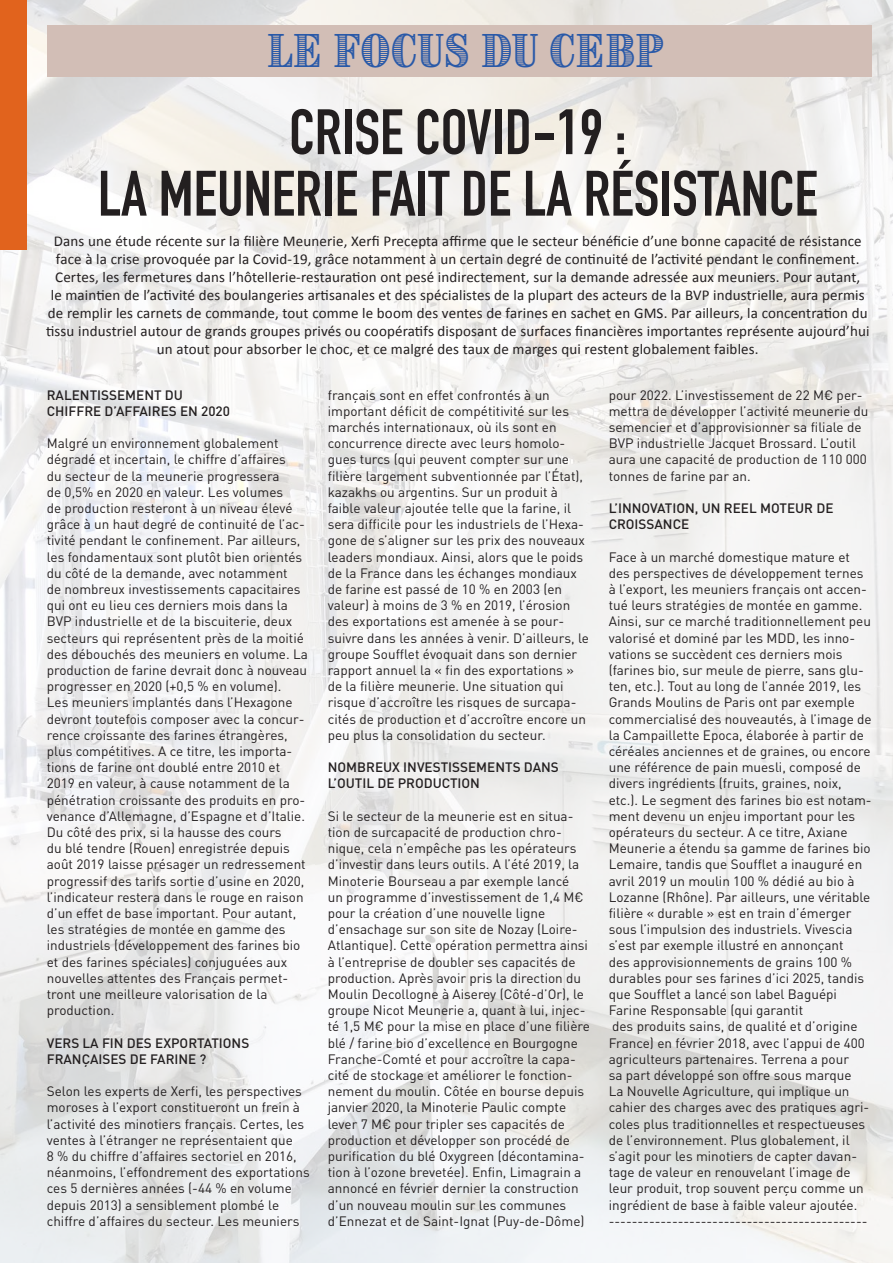
<style>
.page{position:relative;width:893px;height:1263px;background:#fff}
.page>*{position:absolute;margin:0;border:0;box-sizing:border-box;transform-origin:0 0}
.t1{font:700 63px/61.5px "DIN Condensed";color:#231f20;text-align:center}
.t2{font:40.5px "Brim Narrow Combined 1";color:#2959a8}
.t3{font:15px/18px "Calibri";letter-spacing:.01em;color:#231f20;text-align:center}
.t4{font:13.5px/16.2px "DIN Pro";color:#231f20}
.t5{font:500 13.5px/16.2px "DIN Pro";color:#231f20}
</style>
<div class="page">
<img style="left:0;top:0;width:893px;height:1263px">
<div style="left:0;top:0;width:27px;height:250px;background:#e1631d"></div>
<div style="left:47px;top:26px;width:825px;height:51px;background:#d2beb6"></div>
<p class="t2" style="left:267px;top:23px;width:399px">LE FOCUS DU CEBP</p>
<p class="t1" style="left:98px;top:101px;width:721px">CRISE COVID-19 :<br>LA MEUNERIE FAIT DE LA RÉSISTANCE</p>
<p class="t3" style="left:46px;top:231px;width:825px">Dans une étude récente sur la filière Meunerie, Xerfi Precepta affirme que le secteur bénéficie d’une bonne capacité de résistance face à la crise provoquée par la Covid-19, grâce notamment à un certain degré de continuité de l’activité pendant le confinement.<br>Certes, les fermetures dans l’hôtellerie-restauration ont pesé indirectement, sur la demande adressée aux meuniers. Pour autant,<br>le maintien de l’activité des boulangeries artisanales et des spécialistes de la plupart des acteurs de la BVP industrielle, aura permis de remplir les carnets de commande, tout comme le boom des ventes de farines en sachet en GMS. Par ailleurs, la concentration du tissu industriel autour de grands groupes privés ou coopératifs disposant de surfaces financières importantes représente aujourd’hui un atout pour absorber le choc, et ce malgré des taux de marges qui restent globalement faibles.</p>
<p class="t5" style="left:47px;top:385px;width:138px">RALENTISSEMENT DU</p>
<p class="t5" style="left:47px;top:401px;width:185px">CHIFFRE D’AFFAIRES EN 2020</p>
<p class="t4" style="left:47px;top:434px;width:263px">Malgré un environnement globalement dégradé et incertain, le chiffre d’affaires<br>du secteur de la meunerie progressera<br>de 0,5% en 2020 en valeur. Les volumes<br>de production resteront à un niveau élevé grâce à un haut degré de continuité de l’ac&shy;tivité pendant le confinement. Par ailleurs, les fondamentaux sont plutôt bien orientés du côté de la demande, avec notamment<br>de nombreux investissements capacitaires qui ont eu lieu ces derniers mois dans la BVP industrielle et de la biscuiterie, deux secteurs qui représentent près de la moitié des débouchés des meuniers en volume. La production de farine devrait donc à nouveau progresser en 2020 (+0,5 % en volume).<br>Les meuniers implantés dans l’Hexagone devront toutefois composer avec la concur&shy;rence croissante des farines étrangères, plus compétitives. A ce titre, les importa&shy;tions de farine ont doublé entre 2010 et</p>
<p class="t4" style="left:47px;top:774px;width:260px">2019 en valeur, à cause notamment de la pénétration croissante des produits en pro&shy;venance d’Allemagne, d’Espagne et d’Italie.<br>Du côté des prix, si la hausse des cours<br>du blé tendre (Rouen) enregistrée depuis août 2019 laisse présager un redressement progressif des tarifs sortie d’usine en 2020, l’indicateur restera dans le rouge en raison d’un effet de base important. Pour autant, les stratégies de montée en gamme des industriels (développement des farines bio et des farines spéciales) conjuguées aux nouvelles attentes des Français permet&shy;tront une meilleure valorisation de la production.</p>
<p class="t5" style="left:47px;top:1033px;width:204px">VERS LA FIN DES EXPORTATIONS<br>FRANÇAISES DE FARINE ?</p>
<p class="t4" style="left:47px;top:1082px;width:264px">Selon les experts de Xerfi, les perspectives moroses à l’export constitueront un frein à l’activité des minotiers français. Certes, les ventes à l’étranger ne représentaient que<br>8 % du chiffre d’affaires sectoriel en 2016, néanmoins, l’effondrement des exportations ces 5 dernières années (-44 % en volume depuis 2013) a sensiblement plombé le chiffre d’affaires du secteur. Les meuniers</p>
<p class="t4" style="left:328px;top:385px;width:243px">français sont en effet confrontés à un important déficit de compétitivité sur les</p>
<p class="t4" style="left:328px;top:418px;width:259px">marchés internationaux, où ils sont en concurrence directe avec leurs homolo&shy;gues turcs (qui peuvent compter sur une filière largement subventionnée par l’État), kazakhs ou argentins. Sur un produit à faible valeur ajoutée telle que la farine, il sera difficile pour les industriels de l’Hexa&shy;gone de s’aligner sur les prix des nouveaux leaders mondiaux. Ainsi, alors que le poids</p>
<p class="t4" style="left:328px;top:563px;width:263px">de la France dans les échanges mondiaux de farine est passé de 10 % en 2003 (en valeur) à moins de 3 % en 2019, l’érosion des exportations est amenée à se pour&shy;suivre dans les années à venir. D’ailleurs, le groupe Soufflet évoquait dans son dernier rapport annuel la « fin des exportations » de la filière meunerie. Une situation qui risque d’accroître les risques de surcapa&shy;cités de production et d’accroître encore un peu plus la consolidation du secteur.</p>
<p class="t5" style="left:328px;top:758px;width:233px">NOMBREUX INVESTISSEMENTS DANS<br>L’OUTIL DE PRODUCTION</p>
<p class="t4" style="left:328px;top:806px;width:264px">Si le secteur de la meunerie est en situa&shy;tion de surcapacité de production chro&shy;nique, cela n’empêche pas les opérateurs d’investir dans leurs outils. A l’été 2019, la Minoterie Bourseau a par exemple lancé<br>un programme d’investissement de 1,4 M€ pour la création d’une nouvelle ligne d’ensachage sur son site de Nozay (Loire-Atlantique). Cette opération permettra ainsi à l’entreprise de doubler ses capacités de production. Après avoir pris la direction du Moulin Decollogne à Aiserey (Côté-d’Or), le groupe Nicot Meunerie a, quant à lui, injec&shy;té 1,5 M€ pour la mise en place d’une filière blé / farine bio d’excellence en Bourgogne Franche-Comté et pour accroître la capa&shy;cité de stockage et améliorer le fonction&shy;nement du moulin. Côtée en bourse depuis janvier 2020, la Minoterie Paulic compte lever 7 M€ pour tripler ses capacités de production et développer son procédé de</p>
<p class="t4" style="left:328px;top:1147px;width:258px">purification du blé Oxygreen (décontamina&shy;tion à l’ozone brevetée). Enfin, Limagrain a annoncé en février dernier la construction d’un nouveau moulin sur les communes d’Ennezat et de Saint-Ignat (Puy-de-Dôme)</p>
<p class="t4" style="left:609px;top:385px;width:261px">pour 2022. L’investissement de 22 M€ per&shy;mettra de développer l’activité meunerie du</p>
<p class="t4" style="left:609px;top:418px;width:260px">semencier et d’approvisionner sa filiale de BVP industrielle Jacquet Brossard. L’outil aura une capacité de production de 110 000 tonnes de farine par an.</p>
<p class="t5" style="left:609px;top:498px;width:226px">L’INNOVATION, UN REEL MOTEUR DE<br>CROISSANCE</p>
<p class="t4" style="left:609px;top:547px;width:264px">Face à un marché domestique mature et des perspectives de développement ternes à l’export, les meuniers français ont accen&shy;tué leurs stratégies de montée en gamme.<br>Ainsi, sur ce marché traditionnellement peu</p>
<p class="t4" style="left:609px;top:628px;width:264px">valorisé et dominé par les MDD, les inno&shy;vations se succèdent ces derniers mois (farines bio, sur meule de pierre, sans glu&shy;ten, etc.). Tout au long de l’année 2019, les Grands Moulins de Paris ont par exemple commercialisé des nouveautés, à l’image de la Campaillette Epoca, élaborée à partir de céréales anciennes et de graines, ou encore une référence de pain muesli, composé de</p>
<p class="t4" style="left:609px;top:774px;width:264px">divers ingrédients (fruits, graines, noix, etc.). Le segment des farines bio est notam&shy;ment devenu un enjeu important pour les opérateurs du secteur. A ce titre, Axiane Meunerie a étendu sa gamme de farines bio Lemaire, tandis que Soufflet a inauguré en avril 2019 un moulin 100 % dédié au bio à Lozanne (Rhône). Par ailleurs, une véritable filière « durable » est en train d’émerger sous l’impulsion des industriels. Vivescia s’est par exemple illustré en annonçant</p>
<p class="t4" style="left:609px;top:952px;width:257px">des approvisionnements de grains 100 % durables pour ses farines d’ici 2025, tandis que Soufflet a lancé son label Baguépi Farine Responsable (qui garantit</p>
<p class="t4" style="left:609px;top:1017px;width:262px">des produits sains, de qualité et d’origine France) en février 2018, avec l’appui de 400 agriculteurs partenaires. Terrena a pour<br>sa part développé son offre sous marque La Nouvelle Agriculture, qui implique un cahier des charges avec des pratiques agri&shy;coles plus traditionnelles et respectueuses de l’environnement. Plus globalement, il s’agit pour les minotiers de capter davan&shy;tage de valeur en renouvelant l’image de leur produit, trop souvent perçu comme un ingrédient de base à faible valeur ajoutée. ---------------------------------------------</p>
</div>
